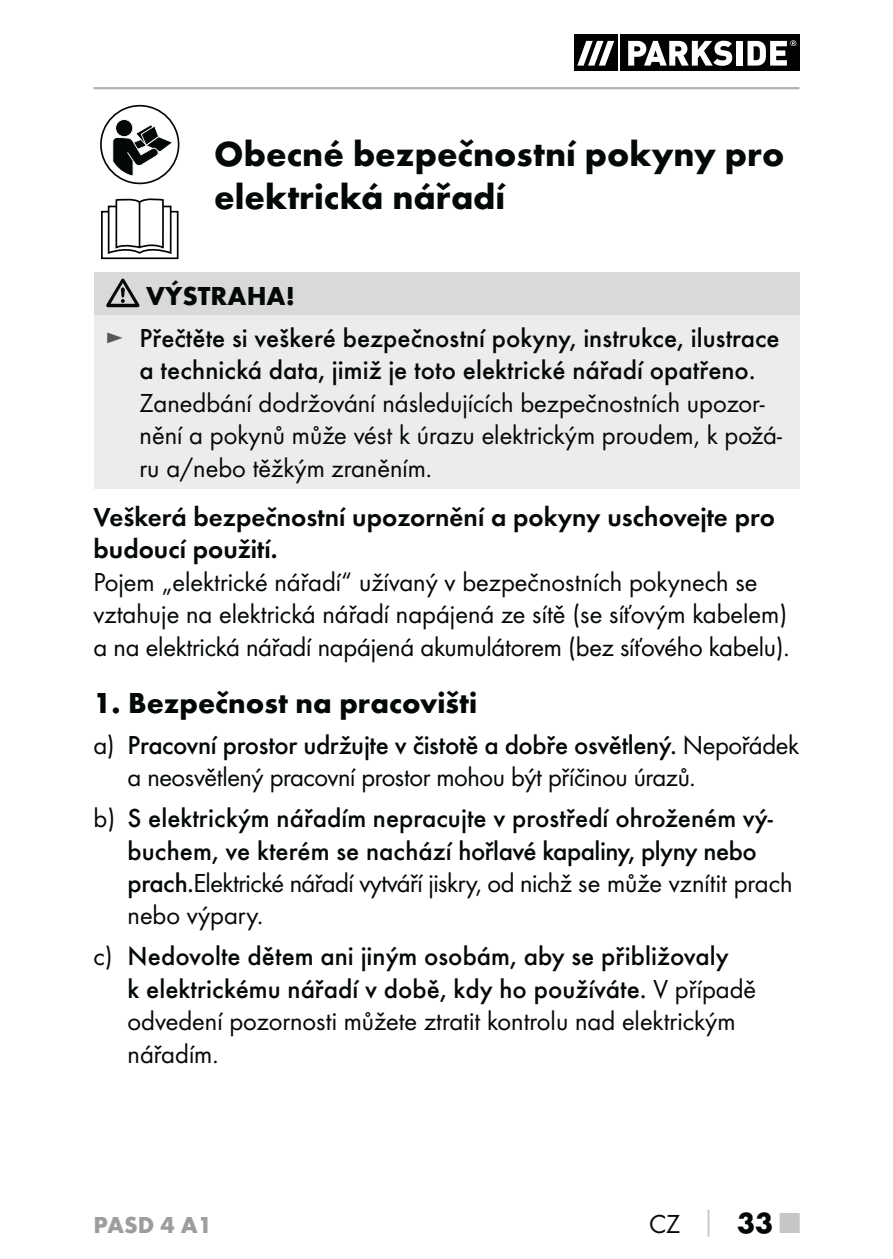
<style>
.page{position:relative;width:893px;height:1259px;background:#fff}
.page>*{position:absolute;margin:0;border:0;box-sizing:border-box;transform-origin:0 0}
.t1{font:700 36px/43.2px "Futura";color:#040809}
.t2{font:700 30px "Futura";color:#040809}
.t3{font:27px/32.4px "Futura Boo";color:#040809}
.t4{font:500 27px/32.4px "Futura";color:#040809}
.t5{font:27px/32.4px "Futura Boo";letter-spacing:-.02em;color:#040809}
.t6{font:27px/32.4px "Futura Dem";color:#040809}
.t7{font:700 24px "Futura";color:#9d9d9d}
.s1{font-weight:700}
.s2{font-family:"Futura Boo";font-weight:400;color:#575756}
.s3{font-family:"Futura Boo";font-weight:400}
.s4{font-family:"Futura";font-weight:500}
.s5{font-family:"Futura";font-weight:700;color:#c7c6c6}
.s6{font-family:"Futura";font-weight:700;font-size:30px}
.s7{font-family:"Futura";font-weight:700;font-size:30px;color:#c7c6c6}
</style>
<div class="page">
<hr style="left:94px;top:87px;width:705px;height:2px;background:#b2b2b2">
<div style="left:574px;top:35px;width:44px;height:36px;background:#010202"></div>
<div style="left:620px;top:35px;width:179px;height:36px;background:#010202"></div>
<svg style="left:577px;top:41px;width:37px;height:25px"></svg>
<svg style="left:628px;top:41px;width:104px;height:25px"></svg>
<div style="left:736px;top:41px;width:6px;height:25px;background:#fff"></div>
<svg style="left:747px;top:40px;width:49px;height:26px"></svg>
<div style="left:101px;top:211px;width:78px;height:48px;border:2px solid #010202"></div>
<svg style="left:107px;top:198px;width:66px;height:56px"></svg>
<hr style="left:139px;top:202px;width:1px;height:45px;background:#010202">
<div style="left:100px;top:105px;width:79px;height:79px;border:2px solid #040809;border-radius:50%"></div>
<svg style="left:112px;top:119px;width:61px;height:57px"></svg>
<div style="left:94px;top:272px;width:705px;height:43px;background:#d9d9d9"></div>
<div style="left:94px;top:315px;width:705px;height:173px;background:#edecec"></div>
<svg style="left:106px;top:278px;width:33px;height:29px"></svg>
<h1 class="t1" style="left:214px;top:135px;width:572px">Obecné bezpečnostní pokyny pro elektrická nářadí</h1>
<p class="t4" style="left:106px;top:277px;width:676px;line-height:41.7px;text-indent:41px"><span class="s1">VÝSTRAHA!<br></span><span class="s2">►</span> Přečtěte si veškeré bezpečnostní pokyny, instrukce, ilustrace</p>
<p class="t4" style="left:140px;top:356px;width:618px">a technická data, jimiž je toto elektrické nářadí opatřeno.</p>
<p class="t3" style="left:140px;top:388px;width:644px">Zanedbání dodržování následujících bezpečnostních upozor&shy;nění a pokynů může vést k úrazu elektrickým proudem, k požá&shy;ru a/nebo těžkým zraněním.</p>
<p class="t6" style="left:94px;top:502px;width:683px">Veškerá bezpečnostní upozornění a pokyny uschovejte pro budoucí použití.</p>
<p class="t3" style="left:94px;top:567px;width:698px">Pojem „elektrické nářadí“ užívaný v bezpečnostních pokynech se vztahuje na elektrická nářadí napájená ze sítě (se síťovým kabelem) a na elektrická nářadí napájená akumulátorem (bez síťového kabelu).</p>
<p class="t2" style="left:94px;top:691px;width:385px">1. Bezpečnost na pracovišti</p>
<p class="t4" style="left:94px;top:730px;width:707px"><span class="s3">a)</span> Pracovní prostor udržujte v čistotě a dobře osvětlený. <span class="s3">Nepořádek</span></p>
<p class="t3" style="left:128px;top:762px;width:570px">a neosvětlený pracovní prostor mohou být příčinou úrazů.</p>
<p class="t4" style="left:128px;top:803px;width:647px;text-indent:-34px"><span class="s3">b)</span> S elektrickým nářadím nepracujte v prostředí ohroženém vý&shy;buchem, ve kterém se nachází hořlavé kapaliny, plyny nebo</p>
<p class="t5" style="left:128px;top:868px;width:667px"><span class="s4">prach.</span>Elektrické nářadí vytváří jiskry, od nichž se může vznítit prach nebo výpary.</p>
<p class="t4" style="left:128px;top:941px;width:630px;text-indent:-34px"><span class="s3">c)</span> Nedovolte dětem ani jiným osobám, aby se přibližovaly<br>k elektrickému nářadí v době, kdy ho používáte. <span class="s3">V případě</span></p>
<p class="t3" style="left:128px;top:1006px;width:609px">odvedení pozornosti můžete ztratit kontrolu nad elektrickým nářadím.</p>
<p class="t7" style="left:94px;top:1216px;width:120px">PASD 4 A1</p>
<p class="t3" style="left:649px;top:1209px;width:152px">CZ <span class="s5">│</span> <span class="s6">33</span> <span class="s7">■</span></p>
</div>
